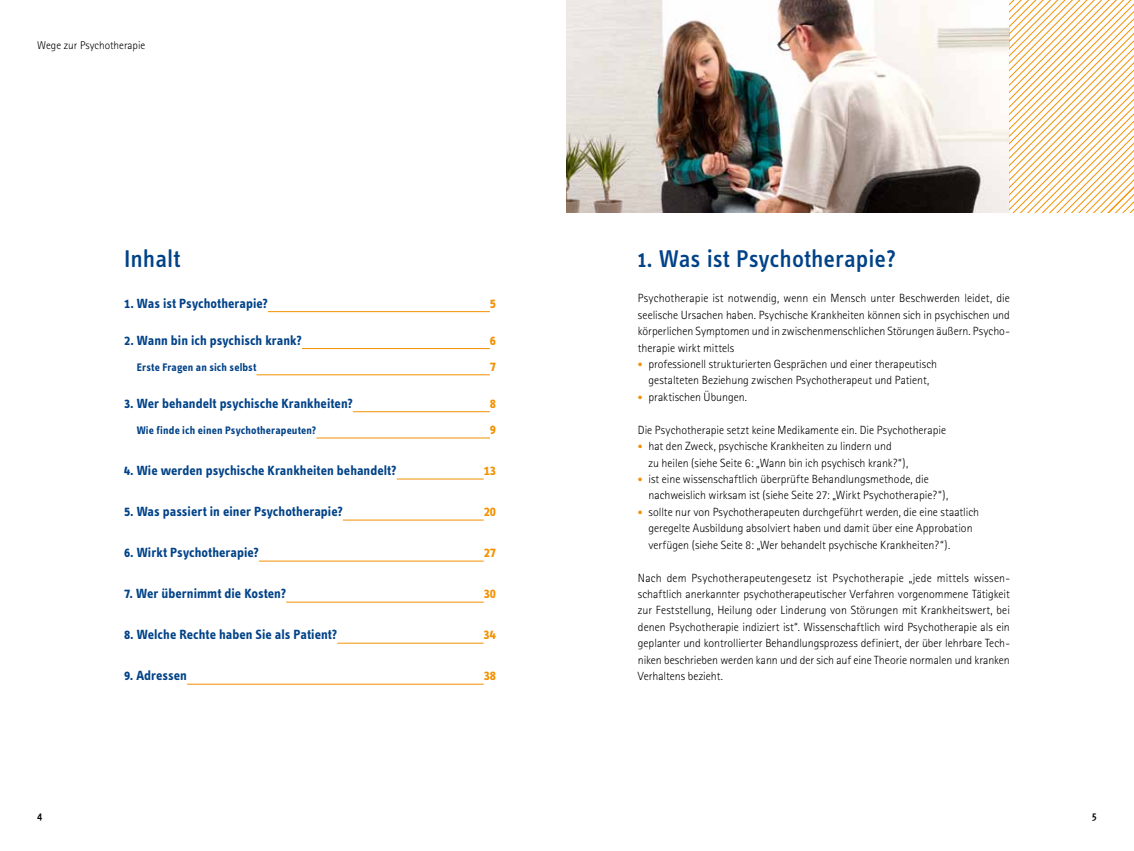
<style>
.page{position:relative;width:1134px;height:851px;background:#fff}
.page>*{position:absolute;margin:0;border:0;box-sizing:border-box;transform-origin:0 0}
.t1{font:500 25px "Info Text";color:#004288}
.t2{font:13.75px "Info Text Bold Tf";letter-spacing:.005em;color:#004288}
.t3{font:13.75px "Info Text Bold Tf";letter-spacing:.005em;color:#f39100}
.t4{font:300 11.88px/16.4px "Rotis Sans Serif";color:#000}
.t5{font:11.25px "Info Text Bold Tf";letter-spacing:.01em;color:#004288}
.t6{font:300 11.25px "Rotis Sans Serif";color:#000}
.t7{font:700 11.25px "Delicious";color:#000}
.s1{font-size:10px;color:#f39100}
</style>
<div class="page">
<hr style="left:268px;top:311px;width:222px;height:1px;background:#f39100">
<hr style="left:302px;top:348px;width:188px;height:1px;background:#f39100">
<hr style="left:256px;top:374px;width:234px;height:1px;background:#f39100">
<hr style="left:353px;top:411px;width:137px;height:1px;background:#f39100">
<hr style="left:316px;top:437px;width:174px;height:1px;background:#f39100">
<hr style="left:397px;top:478px;width:87px;height:1px;background:#f39100">
<hr style="left:343px;top:519px;width:141px;height:1px;background:#f39100">
<hr style="left:259px;top:560px;width:225px;height:1px;background:#f39100">
<hr style="left:286px;top:601px;width:198px;height:1px;background:#f39100">
<hr style="left:337px;top:643px;width:147px;height:1px;background:#f39100">
<hr style="left:187px;top:684px;width:297px;height:1px;background:#f39100">
<img style="left:567px;top:0;width:443px;height:213px">
<svg style="left:1010px;top:0;width:124px;height:213px"></svg>
<p class="t6" style="left:37px;top:39px;width:110px">Wege zur Psychotherapie</p>
<h1 class="t1" style="left:124px;top:244px;width:58px">Inhalt</h1>
<p class="t2" style="left:124px;top:295px;width:145px">1. Was ist Psychotherapie?</p>
<p class="t3" style="left:490px;top:295px;width:8px">5</p>
<p class="t2" style="left:124px;top:332px;width:179px">2. Wann bin ich psychisch krank?</p>
<p class="t3" style="left:490px;top:332px;width:8px">6</p>
<p class="t5" style="left:137px;top:361px;width:121px">Erste Fragen an sich selbst</p>
<p class="t3" style="left:490px;top:358px;width:8px">7</p>
<p class="t2" style="left:124px;top:395px;width:230px">3. Wer behandelt psychische Krankheiten?</p>
<p class="t3" style="left:490px;top:395px;width:8px">8</p>
<p class="t5" style="left:137px;top:424px;width:181px">Wie finde ich einen Psychotherapeuten?</p>
<p class="t3" style="left:490px;top:421px;width:8px">9</p>
<p class="t2" style="left:124px;top:462px;width:274px">4. Wie werden psychische Krankheiten behandelt?</p>
<p class="t3" style="left:484px;top:462px;width:14px">13</p>
<p class="t2" style="left:124px;top:503px;width:220px">5. Was passiert in einer Psychotherapie?</p>
<p class="t3" style="left:484px;top:503px;width:14px">20</p>
<p class="t2" style="left:124px;top:544px;width:136px">6. Wirkt Psychotherapie?</p>
<p class="t3" style="left:484px;top:544px;width:14px">27</p>
<p class="t2" style="left:124px;top:585px;width:164px">7. Wer übernimmt die Kosten?</p>
<p class="t3" style="left:484px;top:585px;width:14px">30</p>
<p class="t2" style="left:124px;top:626px;width:215px">8. Welche Rechte haben Sie als Patient?</p>
<p class="t3" style="left:484px;top:626px;width:14px">34</p>
<p class="t2" style="left:124px;top:667px;width:64px">9. Adressen</p>
<p class="t3" style="left:484px;top:667px;width:14px">38</p>
<h1 class="t1" style="left:638px;top:244px;width:260px">1. Was ist Psychotherapie?</h1>
<p class="t4" style="left:638px;top:290px;width:374px;text-align:justify">Psychotherapie ist notwendig, wenn ein Mensch unter Beschwerden leidet, die seelische Ursachen haben. Psychische Krankheiten können sich in psychischen und körperlichen Symptomen und in zwischenmenschlichen Störungen äußern. Psycho&shy;therapie wirkt mittels</p>
<p class="t4" style="left:638px;top:356px;width:301px;text-align:center"><span class="s1">•</span> professionell strukturierten Gesprächen und einer therapeutisch gestalteten Beziehung zwischen Psychotherapeut und Patient,</p>
<p class="t4" style="left:638px;top:388px;width:111px"><span class="s1">•</span> praktischen Übungen.</p>
<p class="t4" style="left:638px;top:421px;width:310px">Die Psychotherapie setzt keine Medikamente ein. Die Psychotherapie</p>
<p class="t4" style="left:648px;top:438px;width:261px;text-indent:-11px"><span class="s1">•</span> hat den Zweck, psychische Krankheiten zu lindern und<br>zu heilen (siehe Seite 6: „Wann bin ich psychisch krank?“),</p>
<p class="t4" style="left:648px;top:470px;width:301px;text-indent:-11px"><span class="s1">•</span> ist eine wissenschaftlich überprüfte Behandlungsmethode, die nachweislich wirksam ist (siehe Seite 27: „Wirkt Psychotherapie?“),</p>
<p class="t4" style="left:648px;top:503px;width:332px;text-indent:-11px"><span class="s1">•</span> sollte nur von Psychotherapeuten durchgeführt werden, die eine staatlich geregelte Ausbildung absolviert haben und damit über eine Approbation verfügen (siehe Seite 8: „Wer behandelt psychische Krankheiten?“).</p>
<p class="t4" style="left:638px;top:569px;width:374px;text-align:justify">Nach dem Psychotherapeutengesetz ist Psychotherapie „jede mittels wissen&shy;schaftlich anerkannter psychotherapeutischer Verfahren vorgenommene Tätigkeit zur Feststellung, Heilung oder Linderung von Störungen mit Krankheitswert, bei denen Psychotherapie indiziert ist“. Wissenschaftlich wird Psychotherapie als ein geplanter und kontrollierter Behandlungsprozess definiert, der über lehrbare Tech&shy;niken beschrieben werden kann und der sich auf eine Theorie normalen und kranken Verhaltens bezieht.</p>
<p class="t7" style="left:37px;top:808px;width:7px">4</p>
<p class="t7" style="left:1092px;top:808px;width:7px">5</p>
</div>
